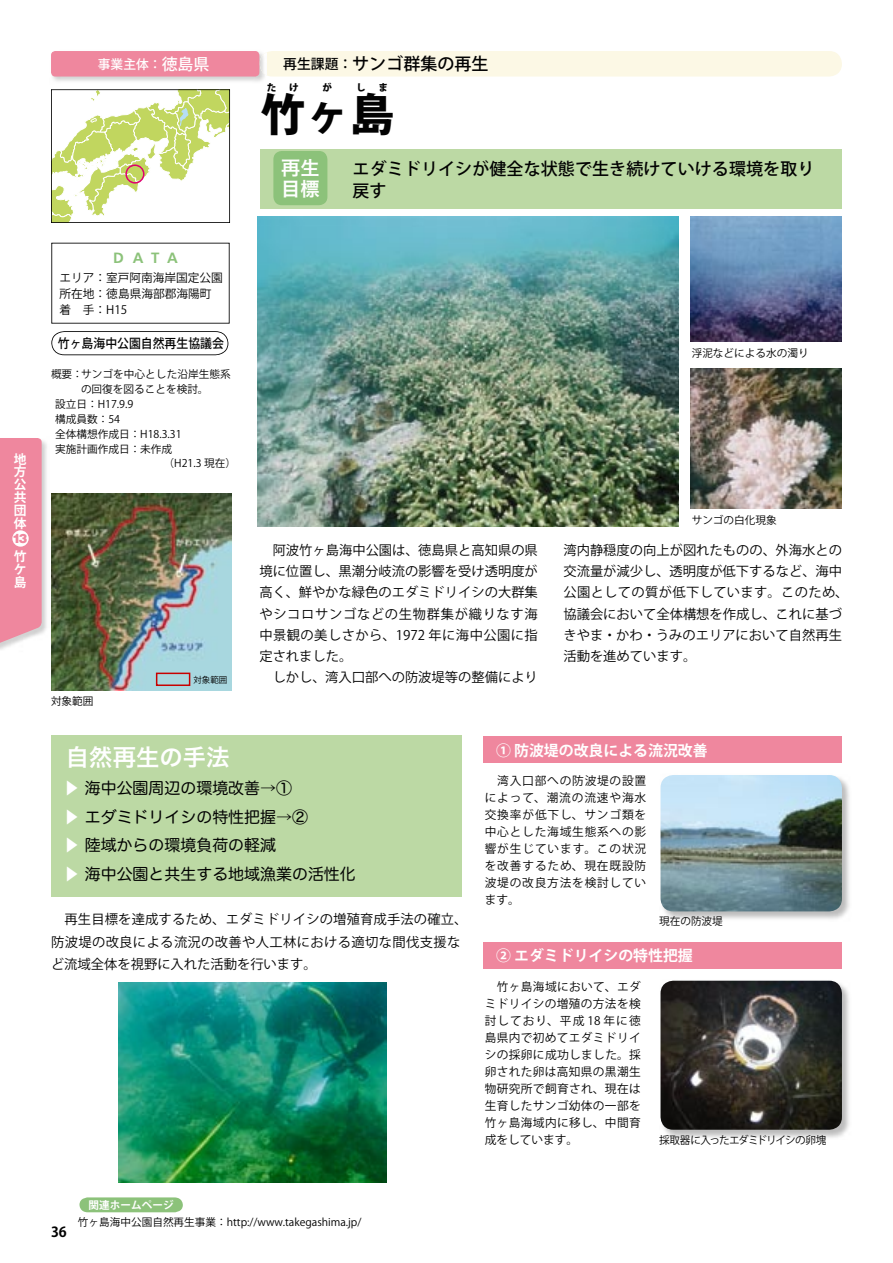
<style>
.page{position:relative;width:893px;height:1263px;background:#fff}
.page>*{position:absolute;margin:0;border:0;box-sizing:border-box;transform-origin:0 0}
.t1{font:800 44.7px "Koz Go Std";color:#020202}
.t2{font:23.4px "Hira Kaku Pro W6";color:#fff}
.t3{font:21.3px "Hira Kaku Pro W6";color:#fff}
.t4{font:19.2px/21.3px "Hira Kaku Pro W6";color:#fff}
.t5{font:500 16.95px/21.3px "Koz Go Pro";letter-spacing:.005em;color:#020202}
.t6{font:15.9px/28.7px "Hira Maru Pro W4";color:#020202}
.t7{font:700 14.85px "Koz Go Pro";color:#fff}
.t8{font:700 14.85px "Frutiger";color:#8cc27a}
.t9{font:700 13.8px "Koz Go Pro";color:#020202}
.t10{font:13.35px/21.3px "Koz Go Pro";color:#020202}
.t11{font:500 12.75px "Koz Go Pro";color:#020202;scale:.93 1}
.t12{font:700 12.75px/12.8px "Koz Go Pro";color:#fff;text-align:justify}
.t13{font:500 12.75px "Koz Go Pro";color:#fff}
.t14{font:900 12.75px "Helvetica LT Std";color:#ef879e}
.t15{font:11.7px/17px "Koz Go Pro";letter-spacing:.03em;color:#020202;text-align:justify}
.t16{font:11.7px/15.9px "Koz Go Pro";color:#020202}
.t17{font:10.65px "Koz Go Pro";color:#020202}
.t18{font:10.65px "Koz Go Pro";letter-spacing:-.065em;color:#020202}
.t19{font:700 10.65px "Koz Go Pro";color:#fff}
.t20{font:800 9.6px "Koz Go Std";color:#020202}
.t21{font:8.55px "Koz Go Pro";color:#020202}
.s1{font-size:15.9px}
.s2{font-size:13.8px}
.s3{color:#fff}
</style>
<div class="page">
<div style="left:260px;top:51px;width:582px;height:26px;background:#fcf8e5;border-radius:13px"></div>
<img style="left:260px;top:52px;width:7px;height:24px">
<div style="left:51px;top:51px;width:208px;height:26px;background:#ef879e;border-radius:4px"></div>
<svg style="left:51px;top:243px;width:179px;height:81px"></svg>
<svg style="left:51px;top:89px;width:179px;height:134px"></svg>
<div style="left:51px;top:736px;width:410px;height:161px;background:#bcd9a4"></div>
<div style="left:483px;top:737px;width:359px;height:26px;background:#ef879e"></div>
<svg style="left:51px;top:331px;width:177px;height:24px"></svg>
<div style="left:260px;top:149px;width:582px;height:59px;background:#bcd9a4"></div>
<div style="left:273px;top:151px;width:54px;height:54px;background:#8cc27a;border-radius:9px"></div>
<img style="left:258px;top:217px;width:421px;height:309px">
<img style="left:665px;top:980px;width:184px;height:158px">
<img style="left:660px;top:981px;width:182px;height:149px">
<img style="left:690px;top:217px;width:152px;height:124px">
<img style="left:690px;top:369px;width:152px;height:140px">
<img style="left:665px;top:779px;width:185px;height:140px">
<img style="left:660px;top:775px;width:182px;height:136px">
<div style="left:483px;top:943px;width:359px;height:26px;background:#ef879e"></div>
<img style="left:118px;top:982px;width:268px;height:201px">
<svg style="left:79px;top:1197px;width:104px;height:15px;background:#93c582"></svg>
<img style="left:51px;top:493px;width:180px;height:198px">
<svg style="left:156px;top:673px;width:34px;height:13px"></svg>
<img style="left:0;top:441px;width:47px;height:209px">
<svg style="left:0;top:438px;width:42px;height:210px;background:#ee8ea3"></svg>
<div style="left:12px;top:530px;width:17px;height:17px;background:#fff;border-radius:50%"></div>
<p class="t12" style="left:14px;top:453px;width:14px">地方公共団体</p>
<p class="t12" style="left:14px;top:551px;width:14px">竹ケ島</p>
<p class="t14" style="left:13px;top:530px;width:16px">13</p>
<p class="t13" style="left:98px;top:56px;width:113px">事業主体：<span class="s1">徳島県</span></p>
<p class="t5" style="left:283px;top:54px;width:207px"><span class="s2">再生課題：</span>サンゴ群集の再生</p>
<p class="t20" style="left:267px;top:81px;width:11px">た</p>
<p class="t20" style="left:289px;top:81px;width:11px">け</p>
<p class="t20" style="left:323px;top:81px;width:11px">が</p>
<p class="t20" style="left:356px;top:81px;width:11px">し</p>
<p class="t20" style="left:378px;top:81px;width:11px">ま</p>
<h1 class="t1" style="left:260px;top:85px;width:135px">竹ヶ島</h1>
<p class="t8" style="left:113px;top:249px;width:66px">DATA</p>
<p class="t16" style="left:60px;top:270px;width:165px">エリア： 室戸阿南海岸国定公園所在地：徳島県海部郡海陽町着　手：H15</p>
<p class="t11" style="left:58px;top:335px;width:180px">竹ヶ島海中公園自然再生協議会</p>
<p class="t17" style="left:51px;top:367px;width:181px">概要： サンゴを中心とした沿岸生態系</p>
<p class="t17" style="left:81px;top:382px;width:129px">の回復を図ることを検討。</p>
<p class="t17" style="left:55px;top:397px;width:80px">設立日：H17.9.9</p>
<p class="t17" style="left:55px;top:412px;width:66px">構成員数：54</p>
<p class="t17" style="left:55px;top:427px;width:128px">全体構想作成日：H18.3.31</p>
<p class="t17" style="left:55px;top:442px;width:118px">実施計画作成日：未作成</p>
<p class="t17" style="left:164px;top:457px;width:74px">（H21.3 現在）</p>
<p class="t17" style="left:51px;top:694px;width:44px">対象範囲</p>
<p class="t21" style="left:193px;top:674px;width:36px">対象範囲</p>
<h2 class="t2" style="left:66px;top:736px;width:165px">自然再生の手法</h2>
<h3 class="t3" style="left:279px;top:145px;width:87px">検討課題</h3>
<h3 class="t4" style="left:281px;top:156px;width:40px">再生目標</h3>
<p class="t5" style="left:353px;top:159px;width:463px">エダミドリイシが健全な状態で生き続けていける環境を取り戻す</p>
<p class="t17" style="left:692px;top:346px;width:118px">浮泥などによる水の濁り</p>
<p class="t17" style="left:692px;top:513px;width:87px">サンゴの白化現象</p>
<p class="t10" style="left:259px;top:539px;width:280px">　阿波竹ヶ島海中公園は、徳島県と高知県の県境に位置し、黒潮分岐流の影響を受け透明度が高く、鮮やかな緑色のエダミドリイシの大群集やシコロサンゴなどの生物群集が織りなす海中景観の美しさから、1972 年に海中公園に指定されました。<br>　しかし、湾入口部への防波堤等の整備により</p>
<p class="t10" style="left:563px;top:539px;width:287px">湾内静穏度の向上が図れたものの、外海水との交流量が減少し、透明度が低下するなど、海中公園としての質が低下しています。このため、協議会において全体構想を作成し、これに基づきやま・かわ・うみのエリアにおいて自然再生活動を進めています。</p>
<p class="t7" style="left:496px;top:741px;width:213px">① 防波堤の改良による流況改善</p>
<p class="t6" style="left:64px;top:772px;width:294px"><span class="s3">▶</span> 海中公園周辺の環境改善→①<br><span class="s3">▶</span> エダミドリイシの特性把握→②<br><span class="s3">▶</span> 陸域からの環境負荷の軽減<br><span class="s3">▶</span> 海中公園と共生する地域漁業の活性化</p>
<p class="t10" style="left:51px;top:908px;width:418px;line-height:22.4px">　再生目標を達成するため、エダミドリイシの増殖育成手法の確立、防波堤の改良による流況の改善や人工林における適切な間伐支援など流域全体を視野に入れた活動を行います。</p>
<p class="t9" style="left:51px;top:1223px;width:17px">36</p>
<p class="t19" style="left:89px;top:1198px;width:87px">関連ホームページ</p>
<p class="t17" style="left:78px;top:1215px;width:285px">竹ヶ島海中公園自然再生事業：http://www.takegashima.jp/</p>
<p class="t15" style="left:485px;top:773px;width:163px">　湾入口部への防波堤の設置によって、潮流の流速や海水交換率が低下し、サンゴ類を中心とした海域生態系への影響が生じています。この状況を改善するため、現在既設防波堤の改良方法を検討しています。</p>
<p class="t17" style="left:659px;top:914px;width:65px">現在の防波堤</p>
<p class="t7" style="left:496px;top:946px;width:198px">② エダミドリイシの特性把握</p>
<p class="t15" style="left:485px;top:978px;width:157px">　竹ヶ島海域において、エダミドリイシの増殖の方法を検討しており、平成 18 年に徳島県内で初めてエダミドリイシの採卵に成功しました。採卵された卵は高知県の黒潮生物研究所で飼育され、現在は生育したサンゴ幼体の一部を竹ヶ島海域内に移し、中間育成をしています。</p>
<p class="t18" style="left:659px;top:1133px;width:169px">採取器に入ったエダミドリイシの卵塊</p>
</div>
